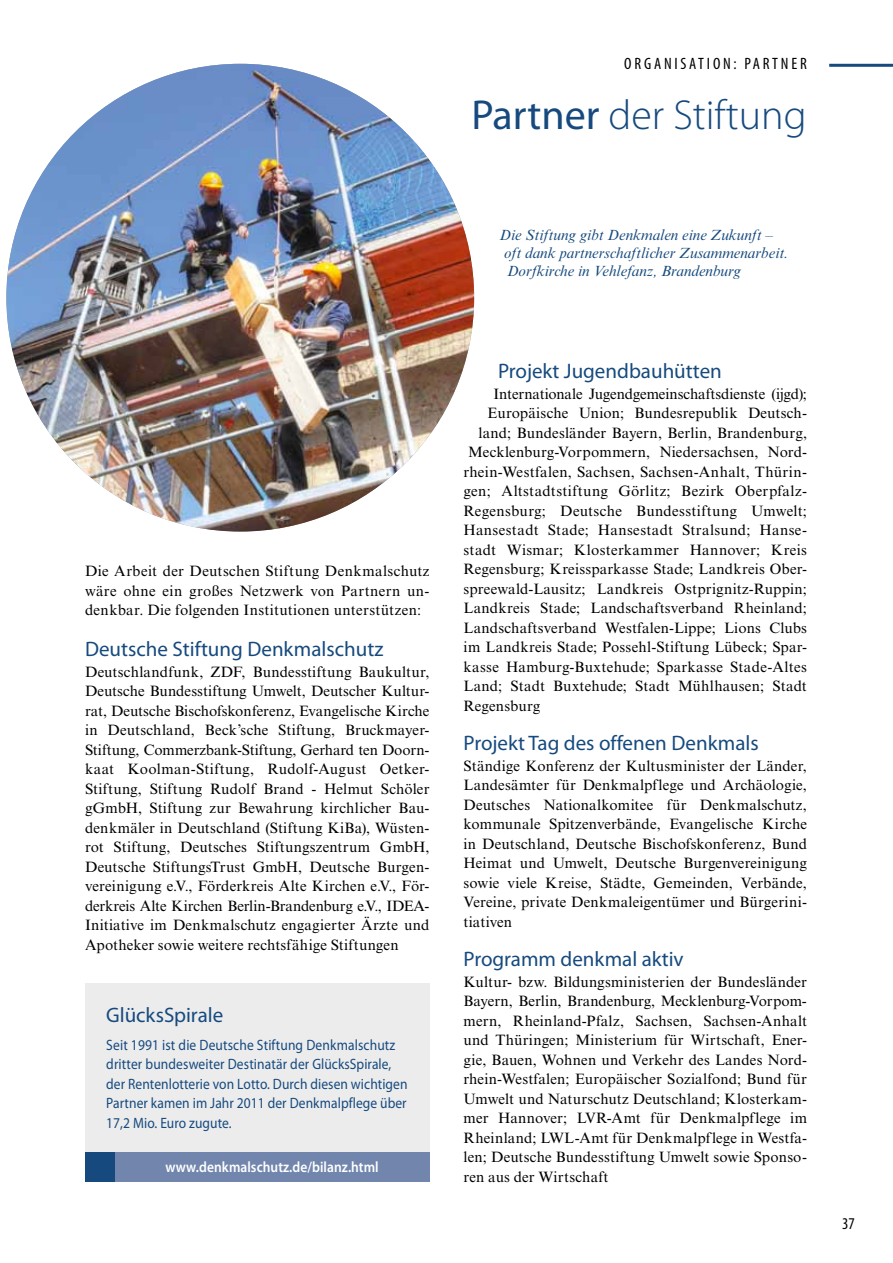
<style>
.page{position:relative;width:893px;height:1263px;background:#fff}
.page>*{position:absolute;margin:0;border:0;box-sizing:border-box;transform-origin:0 0}
.t1{font:300 42px "Myriad Pro";color:#164a7e}
.t2{font:21px "Myriad Pro";color:#164a7e}
.t3{font:condensed 16.5px "Myriad Pro";letter-spacing:.17em;color:#000}
.t4{font:15px/19.5px "Times New Roman MT Std";letter-spacing:.015em;color:#000;text-align:justify}
.t5{font:15px/19.5px "Myriad Pro";letter-spacing:.005em;color:#164a7e;scale:.9 1}
.t6{font:italic 15px/18px "Times New Roman MT Std";color:#164a7e}
.t7{font:15px "Times New Roman MT Std";letter-spacing:-.01em;color:#000}
.t8{font:600 15px "Myriad Pro";letter-spacing:.005em;color:#fff;scale:.9 1}
.s1{font-weight:400}
</style>
<div class="page">
<hr style="left:829px;top:64px;width:64px;height:3px;background:#164a7e">
<div style="left:85px;top:983px;width:344px;height:169px;background:#ececed"></div>
<div style="left:115px;top:1152px;width:314px;height:30px;background:#7286ad"></div>
<div style="left:85px;top:1152px;width:30px;height:30px;background:#164a7e"></div>
<img style="left:6px;top:64px;width:468px;height:467px;border-radius:234px">
<p class="t3" style="left:624px;top:54px;width:184px">ORGANISATI ON: PARTNER</p>
<h1 class="t1" style="left:471px;top:90px;width:337px"><span class="s1">Partner</span> der Stiftung</h1>
<p class="t4" style="left:85px;top:561px;width:346px">Die Arbeit der Deutschen Stiftung Denkmalschutz wäre ohne ein großes Netzwerk von Partnern un&shy;denkbar. Die folgenden Institutionen unterstützen:</p>
<h2 class="t2" style="left:85px;top:636px;width:300px">Deutsche Stiftung Denkmalschutz</h2>
<p class="t4" style="left:85px;top:662px;width:346px">Deutschlandfunk, ZDF, Bundesstiftung Baukultur, Deutsche Bundesstiftung Umwelt, Deutscher Kultur&shy;rat, Deutsche Bischofskonferenz, Evangelische Kirche in Deutschland, Beck’sche Stiftung, Bruckmayer-Stiftung, Commerzbank-Stiftung, Gerhard ten Doorn&shy;kaat Koolman-Stiftung, Rudolf-August Oetker-Stiftung, Stiftung Rudolf Brand - Helmut Schöler gGmbH, Stiftung zur Bewahrung kirchlicher Bau&shy;denkmäler in Deutschland (Stiftung KiBa), Wüsten&shy;rot Stiftung, Deutsches Stiftungszentrum GmbH, Deutsche StiftungsTrust GmbH, Deutsche Burgen&shy;vereinigung e.V., Förderkreis Alte Kirchen e.V., För&shy;derkreis Alte Kirchen Berlin-Brandenburg e.V., IDEA-Initiative im Denkmalschutz engagierter Ärzte und Apotheker sowie weitere rechtsfähige Stiftungen</p>
<h2 class="t2" style="left:106px;top:1002px;width:118px">GlücksSpirale</h2>
<p class="t5" style="left:106px;top:1035px;width:336px">Seit 1991 ist die Deutsche Stiftung Denkmalschutz dritter bundesweiter Destinatär der GlücksSpirale, der Rentenlotterie von Lotto. Durch diesen wichtigen Partner kamen im Jahr 2011 der Denkmalpflege über 17,2 Mio. Euro zugute.</p>
<p class="t8" style="left:166px;top:1157px;width:238px">www.denkmalschutz.de/bilanz.html</p>
<p class="t6" style="left:504px;top:226px;width:286px;text-indent:-4px">Die Stiftung gibt Denkmalen eine Zukunft – oft dank partnerschaftlicher Zusammenarbeit.<br>Dorfkirche in Vehlefanz, Brandenburg</p>
<h2 class="t2" style="left:498px;top:358px;width:225px">Projekt Jugendbauhütten</h2>
<p class="t7" style="left:493px;top:385px;width:315px">Internationale Jugendgemeinschaftsdienste (ijgd);</p>
<p class="t4" style="left:487px;top:403px;width:321px">Europäische Union; Bundesrepublik Deutsch-</p>
<p class="t4" style="left:478px;top:423px;width:330px">land; Bundesländer Bayern, Berlin, Brandenburg,</p>
<p class="t4" style="left:468px;top:442px;width:341px">Mecklenburg-Vorpommern, Niedersachsen, Nord-</p>
<p class="t4" style="left:463px;top:462px;width:345px">rhein-Westfalen, Sachsen, Sachsen-Anhalt, Thürin-</p>
<p class="t4" style="left:463px;top:481px;width:345px">gen; Altstadtstiftung Görlitz; Bezirk Oberpfalz-</p>
<p class="t4" style="left:463px;top:501px;width:345px">Regensburg; Deutsche Bundesstiftung Umwelt;</p>
<p class="t4" style="left:463px;top:520px;width:345px">Hansestadt Stade; Hansestadt Stralsund; Hanse-</p>
<p class="t4" style="left:463px;top:540px;width:345px">stadt Wismar; Klosterkammer Hannover; Kreis</p>
<p class="t4" style="left:463px;top:559px;width:345px">Regensburg; Kreissparkasse Stade; Landkreis Ober-</p>
<p class="t4" style="left:463px;top:579px;width:345px">spreewald-Lausitz; Landkreis Ostprignitz-Ruppin;</p>
<p class="t4" style="left:463px;top:598px;width:345px">Landkreis Stade; Landschaftsverband Rheinland;</p>
<p class="t4" style="left:463px;top:618px;width:345px">Landschaftsverband Westfalen-Lippe; Lions Clubs</p>
<p class="t4" style="left:463px;top:637px;width:345px">im Landkreis Stade; Possehl-Stiftung Lübeck; Spar-</p>
<p class="t4" style="left:463px;top:657px;width:345px">kasse Hamburg-Buxtehude; Sparkasse Stade-Altes</p>
<p class="t4" style="left:463px;top:676px;width:345px">Land; Stadt Buxtehude; Stadt Mühlhausen; Stadt</p>
<p class="t4" style="left:463px;top:696px;width:78px">Regensburg</p>
<h2 class="t2" style="left:463px;top:730px;width:297px">Projekt Tag des offenen Denkmals</h2>
<p class="t4" style="left:463px;top:756px;width:345px">Ständige Konferenz der Kultusminister der Länder, Landesämter für Denkmalpflege und Archäologie, Deutsches Nationalkomitee für Denkmalschutz, kommunale Spitzenverbände, Evangelische Kirche in Deutschland, Deutsche Bischofskonferenz, Bund Heimat und Umwelt, Deutsche Burgenvereinigung sowie viele Kreise, Städte, Gemeinden, Verbände, Vereine, private Denkmaleigentümer und Bürgerini&shy;tiativen</p>
<h2 class="t2" style="left:463px;top:946px;width:222px">Programm denkmal aktiv</h2>
<p class="t4" style="left:463px;top:972px;width:345px">Kultur- bzw. Bildungsministerien der Bundesländer Bayern, Berlin, Brandenburg, Mecklenburg-Vorpom&shy;mern, Rheinland-Pfalz, Sachsen, Sachsen-Anhalt und Thüringen; Ministerium für Wirtschaft, Ener&shy;gie, Bauen, Wohnen und Verkehr des Landes Nord&shy;rhein-Westfalen; Europäischer Sozialfond; Bund für Umwelt und Naturschutz Deutschland; Klosterkam&shy;mer Hannover; LVR-Amt für Denkmalpflege im Rheinland; LWL-Amt für Denkmalpflege in Westfa&shy;len; Deutsche Bundesstiftung Umwelt sowie Sponso&shy;ren aus der Wirtschaft</p>
<p class="t3" style="left:842px;top:1213px;width:14px">37</p>
</div>
